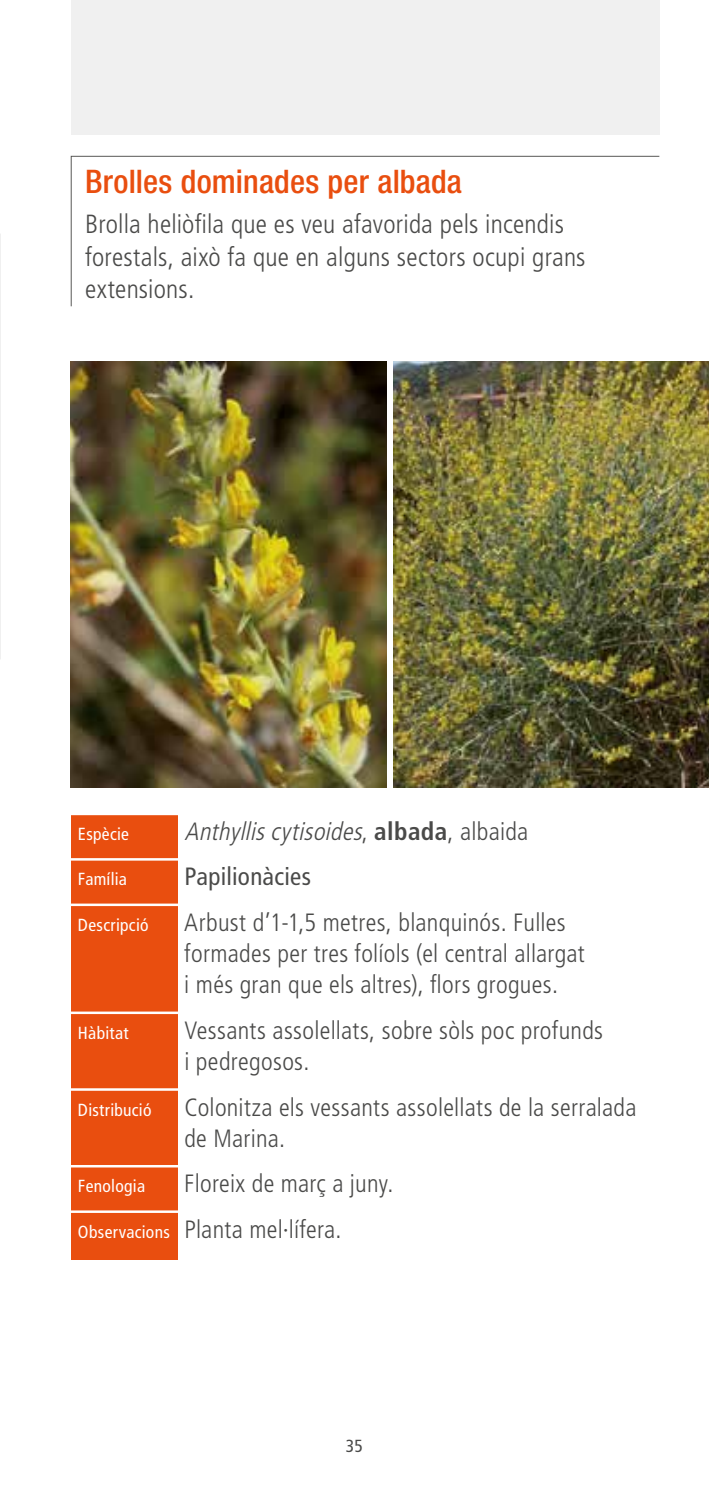
<style>
.page{position:relative;width:709px;height:1489px;background:#fff}
.page>*{position:absolute;margin:0;border:0;box-sizing:border-box;transform-origin:0 0}
.t1{font:500 condensed 32.5px "Helvetica Neue LT Std";letter-spacing:.005em;color:#e94e0f}
.t2{font:300 condensed 26.25px/32.5px "Frutiger LT Std";letter-spacing:.01em;color:#4a4a49}
.t3{font:300 condensed 25px/31.2px "Frutiger LT Std";letter-spacing:.01em;color:#4a4a49}
.t4{font:italic 300 condensed 25px "Frutiger LT Std";color:#4a4a49}
.t5{font:condensed 25px "Frutiger LT Std";letter-spacing:.01em;color:#4a4a49}
.t6{font:condensed 17.5px "Frutiger LT Std";letter-spacing:.015em;color:#fff}
.t7{font:condensed 17.5px "Frutiger LT Std";color:#4a4a49}
.s1{font-style:normal}
.s2{font-weight:700;font-style:normal}
.s3{font-weight:400;font-size:17.5px;color:#fff}
</style>
<div class="page">
<div style="left:71px;top:815px;width:106px;height:445px;background:#e94e0f"></div>
<div style="left:71px;top:0;width:588px;height:135px;background:#f0f0f0"></div>
<hr style="left:64px;top:858px;width:574px;height:2px;background:#fff">
<hr style="left:64px;top:903px;width:574px;height:3px;background:#fff">
<hr style="left:64px;top:1011px;width:574px;height:3px;background:#fff">
<hr style="left:64px;top:1088px;width:574px;height:2px;background:#fff">
<hr style="left:64px;top:1164px;width:574px;height:3px;background:#fff">
<hr style="left:64px;top:1210px;width:574px;height:2px;background:#fff">
<img style="left:0;top:234px;width:1px;height:425px">
<img style="left:71px;top:361px;width:315px;height:426px">
<img style="left:394px;top:361px;width:315px;height:426px">
<svg style="left:71px;top:156px;width:589px;height:151px"></svg>
<h1 class="t1" style="left:85px;top:162px;width:378px">Brolles dominades per albada</h1>
<p class="t2" style="left:85px;top:208px;width:502px">Brolla heliòfila que es veu afavorida pels incendis forestals, això fa que en alguns sectors ocupi grans extensions.</p>
<p class="t6" style="left:78px;top:823px;width:53px">Espècie</p>
<p class="t4" style="left:184px;top:817px;width:345px">Anthylliscytisoides<span class="s1">,</span> <span class="s2">a l b a d a</span> <span class="s1">, a l b a i d a</span></p>
<p class="t6" style="left:78px;top:869px;width:51px">Família</p>
<p class="t5" style="left:184px;top:862px;width:128px">Papilionàcies</p>
<p class="t6" style="left:78px;top:914px;width:72px">Descripció</p>
<p class="t3" style="left:184px;top:906px;width:402px">Arbust d’1-1,5 metres, blanquinós. Fulles formades per tres folíols (el central allargat i més gran que els altres), flors grogues.</p>
<p class="t6" style="left:78px;top:1022px;width:52px">Hàbitat</p>
<p class="t3" style="left:184px;top:1014px;width:420px">Vessants assolellats, sobre sòls poc profunds i pedregosos.</p>
<p class="t6" style="left:78px;top:1099px;width:75px">Distribució</p>
<p class="t3" style="left:184px;top:1091px;width:453px">Colonitza els vessants assolellats de la serralada de Marina.</p>
<p class="t6" style="left:78px;top:1175px;width:69px">Fenologia</p>
<p class="t3" style="left:78px;top:1161px;width:317px;line-height:45.5px;text-indent:106px">Floreix de març a juny.<br><span class="s3">Observacions</span> Planta mel·lífera.</p>
<p class="t7" style="left:346px;top:1435px;width:19px">35</p>
</div>
